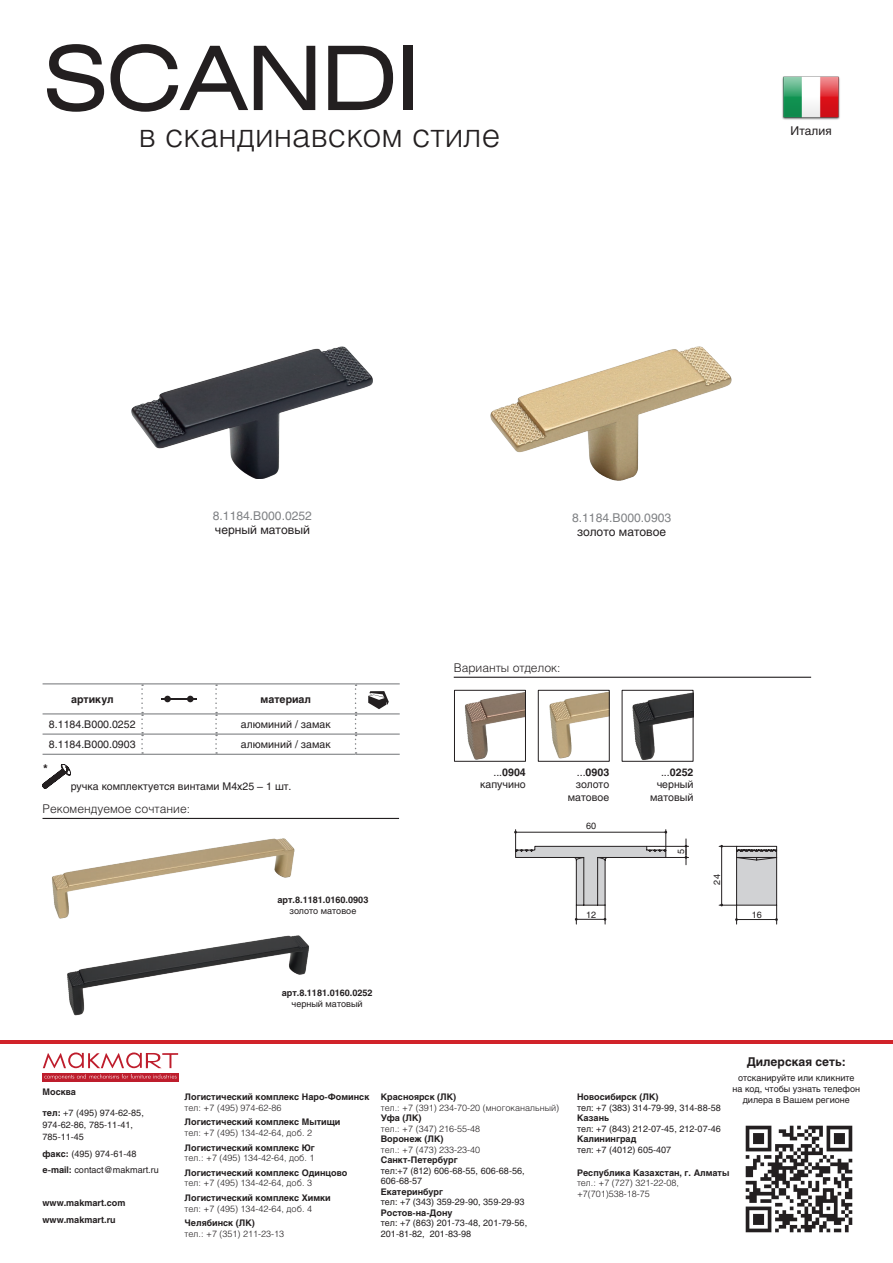
<style>
.page{position:relative;width:893px;height:1263px;background:#fff}
.page>*{position:absolute;margin:0;border:0;box-sizing:border-box;transform-origin:0 0}
.t1{font:88.5px "Helios Ext";letter-spacing:-.02em;color:#231f20}
.articul{font:300 33px "Helios";color:#231f20}
.articul-2{font:300 12px "Helios";color:#231f20}
.t2{font:12px "Helios";color:#231f20}
.t3{font:12px "Helios";color:#808285}
.t4{font:700 12px "Helios";color:#231f20}
.t5{font:10.5px/12.6px "Helios";color:#231f20;text-align:right}
.артикул_в_таблице{font:700 10.5px "Helios";color:#231f20}
.схемы{font:9px/12px "Helios";color:#231f20}
.articul-3{font:700 9px/17.5px "Helios";color:#231f20}
.t6{font:300 9px/10.5px "Helios";color:#231f20}
.s1{font-weight:400}
.s2{font-weight:700}
</style>
<div class="page">
<hr style="left:0;top:1040px;width:893px;height:3px;background:#d1232a">
<img style="left:745px;top:1125px;width:108px;height:108px">
<div style="left:43px;top:1073px;width:136px;height:8px;background:#be1d2c"></div>
<svg style="left:44px;top:1074px;width:133px;height:6px"></svg>
<svg style="left:43px;top:1052px;width:135px;height:16px"></svg>
<img style="left:782px;top:76px;width:58px;height:44px">
<svg style="left:43px;top:764px;width:28px;height:25px"></svg>
<hr style="left:43px;top:683px;width:99px;height:1px;background:#808285">
<hr style="left:43px;top:713px;width:99px;height:1px;background:#808285">
<hr style="left:142px;top:683px;width:74px;height:1px;background:#808285">
<hr style="left:216px;top:683px;width:140px;height:1px;background:#808285">
<hr style="left:142px;top:713px;width:74px;height:1px;background:#808285">
<hr style="left:216px;top:713px;width:140px;height:1px;background:#808285">
<hr style="left:356px;top:683px;width:44px;height:1px;background:#808285">
<hr style="left:356px;top:713px;width:44px;height:1px;background:#808285">
<hr style="left:43px;top:733px;width:99px;height:2px;background:#808285">
<hr style="left:43px;top:754px;width:99px;height:1px;background:#808285">
<svg style="left:141px;top:684px;width:2px;height:70px"></svg>
<hr style="left:142px;top:733px;width:74px;height:2px;background:#808285">
<hr style="left:142px;top:754px;width:74px;height:1px;background:#808285">
<svg style="left:215px;top:684px;width:2px;height:70px"></svg>
<hr style="left:216px;top:733px;width:140px;height:2px;background:#808285">
<hr style="left:216px;top:754px;width:140px;height:1px;background:#808285">
<svg style="left:355px;top:684px;width:2px;height:70px"></svg>
<hr style="left:356px;top:733px;width:44px;height:2px;background:#808285">
<hr style="left:356px;top:754px;width:44px;height:1px;background:#808285">
<div style="left:187px;top:696px;width:7px;height:6px;background:#231f20;border-radius:50%"></div>
<div style="left:164px;top:696px;width:7px;height:6px;background:#231f20;border-radius:50%"></div>
<hr style="left:162px;top:698px;width:35px;height:2px;background:#231f20">
<svg style="left:368px;top:691px;width:21px;height:18px"></svg>
<hr style="left:454px;top:677px;width:357px;height:1px;background:#231f20">
<img style="left:464px;top:692px;width:60px;height:68px">
<div style="left:454px;top:690px;width:72px;height:72px;border:1px solid #231f20"></div>
<hr style="left:43px;top:818px;width:356px;height:1px;background:#231f20">
<svg style="left:514px;top:830px;width:264px;height:94px"></svg>
<hr style="left:647px;top:846px;width:41px;height:1px;background:#231f20">
<img style="left:131px;top:346px;width:241px;height:133px">
<img style="left:490px;top:346px;width:242px;height:134px">
<img style="left:549px;top:692px;width:59px;height:67px">
<div style="left:538px;top:690px;width:72px;height:72px;border:1px solid #231f20"></div>
<img style="left:632px;top:692px;width:59px;height:68px">
<div style="left:622px;top:690px;width:71px;height:72px;border:1px solid #231f20"></div>
<img style="left:67px;top:935px;width:242px;height:81px">
<img style="left:52px;top:838px;width:242px;height:81px">
<p class="t1" style="left:43px;top:25px;width:379px">SCANDI</p>
<p class="articul" style="left:139px;top:115px;width:363px">в скандинавском стиле</p>
<p class="t2" style="left:791px;top:123px;width:42px">Италия</p>
<p class="t3" style="left:213px;top:508px;width:101px">8.1184.B000.0252</p>
<p class="t2" style="left:215px;top:523px;width:96px">черный матовый</p>
<p class="t3" style="left:572px;top:510px;width:101px">8.1184.B000.0903</p>
<p class="t2" style="left:577px;top:524px;width:90px">золото матовое</p>
<p class="articul-2" style="left:454px;top:660px;width:108px">Варианты отделок:</p>
<p class="артикул_в_таблице" style="left:71px;top:693px;width:44px">артикул</p>
<p class="артикул_в_таблице" style="left:261px;top:693px;width:52px">материал</p>
<p class="t5" style="left:49px;top:718px;width:88px">8.1184.B000.0252</p>
<p class="t5" style="left:241px;top:718px;width:91px">алюминий / замак</p>
<p class="t5" style="left:49px;top:738px;width:88px">8.1184.B000.0903</p>
<p class="t5" style="left:241px;top:738px;width:91px">алюминий / замак</p>
<p class="t4" style="left:43px;top:762px;width:6px">*</p>
<p class="артикул_в_таблице" style="left:493px;top:766px;width:34px"><span class="s1">...</span>0904</p>
<p class="t5" style="left:71px;top:779px;width:222px">ручка комплектуется винтами М4х25 – 1 шт.</p>
<p class="t5" style="left:480px;top:778px;width:47px">капучино</p>
<p class="articul-2" style="left:43px;top:801px;width:149px">Рекомендуемое сочтание:</p>
<p class="артикул_в_таблице" style="left:577px;top:766px;width:34px"><span class="s1">...</span>0903</p>
<p class="t5" style="left:568px;top:778px;width:43px">золото матовое</p>
<p class="схемы" style="left:586px;top:820px;width:12px">60</p>
<p class="articul-3" style="left:277px;top:891px;width:92px">арт.8.1181.0160.0903</p>
<p class="схемы" style="left:290px;top:905px;width:68px">золото матовое</p>
<p class="схемы" style="left:586px;top:908px;width:12px">12</p>
<p class="articul-3" style="left:282px;top:984px;width:92px">арт.8.1181.0160.0252</p>
<p class="схемы" style="left:292px;top:997px;width:73px">черный матовый</p>
<p class="артикул_в_таблице" style="left:661px;top:766px;width:34px"><span class="s1">...</span>0252</p>
<p class="t5" style="left:650px;top:778px;width:45px">черный матовый</p>
<p class="схемы" style="left:675px;top:854px;width:7px;rotate:-90deg">5</p>
<p class="схемы" style="left:711px;top:884px;width:12px;rotate:-90deg">24</p>
<p class="схемы" style="left:752px;top:908px;width:12px">16</p>
<p class="articul-3" style="left:43px;top:1083px;width:35px">Москва</p>
<p class="схемы" style="left:43px;top:1107px;width:103px"><span class="s2">тел:</span> +7 (495) 974-62-85,<br>974-62-86, 785-11-41,<br>785-11-45</p>
<p class="схемы" style="left:43px;top:1145px;width:118px;line-height:16.2px"><span class="s2">факс:</span> (495) 974-61-48 <span class="s2">e-mail:</span> contact@makmart.ru</p>
<p class="articul-3" style="left:43px;top:1194px;width:84px">www.makmart.com www.makmart.ru</p>
<h3 class="t4" style="left:747px;top:1055px;width:101px">Дилерская сеть:</h3>
<p class="схемы" style="left:733px;top:1073px;width:129px;line-height:10.8px;text-align:center">отсканируйте или кликните на код, чтобы узнать телефон</p>
<p class="articul-3" style="left:185px;top:1088px;width:186px">Логистический комплекс Наро-Фоминск</p>
<p class="схемы" style="left:743px;top:1094px;width:109px">дилера в Вашем регионе</p>
<p class="t6" style="left:185px;top:1102px;width:98px">тел: +7 (495) 974-62-86</p>
<p class="articul-3" style="left:185px;top:1113px;width:157px">Логистический комплекс Мытищи</p>
<p class="t6" style="left:185px;top:1127px;width:129px">тел: +7 (495) 134-42-64, доб. 2</p>
<p class="articul-3" style="left:185px;top:1139px;width:132px">Логистический комплекс Юг</p>
<p class="t6" style="left:185px;top:1152px;width:131px">тел.: +7 (495) 134-42-64, доб. 1</p>
<p class="articul-3" style="left:185px;top:1164px;width:164px">Логистический комплекс Одинцово</p>
<p class="t6" style="left:185px;top:1178px;width:129px">тел: +7 (495) 134-42-64, доб. 3</p>
<p class="articul-3" style="left:185px;top:1189px;width:148px">Логистический комплекс Химки</p>
<p class="t6" style="left:185px;top:1203px;width:129px">тел: +7 (495) 134-42-64, доб. 4</p>
<p class="articul-3" style="left:185px;top:1214px;width:72px">Челябинск (ЛК)</p>
<p class="t6" style="left:185px;top:1228px;width:101px">тел.: +7 (351) 211-23-13</p>
<p class="articul-3" style="left:577px;top:1088px;width:83px">Новосибирск (ЛК)</p>
<p class="схемы" style="left:577px;top:1101px;width:145px">тел: +7 (383) 314-79-99, 314-88-58</p>
<p class="articul-3" style="left:577px;top:1109px;width:34px">Казань</p>
<p class="схемы" style="left:577px;top:1122px;width:145px">тел: +7 (843) 212-07-45, 212-07-46</p>
<p class="articul-3" style="left:577px;top:1130px;width:61px">Калининград</p>
<p class="схемы" style="left:577px;top:1143px;width:96px">тел: +7 (4012) 605-407</p>
<p class="articul-3" style="left:577px;top:1164px;width:154px">Республика Казахстан, г. Алматы</p>
<p class="t6" style="left:577px;top:1178px;width:103px">тел.: +7 (727) 321-22-08, +7(701)538-18-75</p>
<p class="articul-3" style="left:381px;top:1088px;width:77px">Красноярск (ЛК)</p>
<p class="t6" style="left:381px;top:1102px;width:180px">тел.: +7 (391) 234-70-20 (многоканальный)</p>
<p class="articul-3" style="left:381px;top:1109px;width:42px">Уфа (ЛК)</p>
<p class="t6" style="left:381px;top:1123px;width:101px">тел.: +7 (347) 216-55-48</p>
<p class="articul-3" style="left:381px;top:1130px;width:64px">Воронеж (ЛК)</p>
<p class="t6" style="left:381px;top:1144px;width:101px">тел.: +7 (473) 233-23-40</p>
<p class="articul-3" style="left:381px;top:1151px;width:78px">Санкт-Петербург</p>
<p class="схемы" style="left:381px;top:1165px;width:145px;line-height:10.5px">тел:+7 (812) 606-68-55, 606-68-56,<br>606-68-57</p>
<p class="articul-3" style="left:381px;top:1183px;width:64px">Екатеринбург</p>
<p class="схемы" style="left:381px;top:1196px;width:145px">тел: +7 (343) 359-29-90, 359-29-93</p>
<p class="articul-3" style="left:381px;top:1204px;width:73px">Ростов-на-Дону</p>
<p class="схемы" style="left:381px;top:1218px;width:148px;line-height:10.5px">тел: +7 (863) 201-73-48, 201-79-56,<br>201-81-82, 201-83-98</p>
</div>
